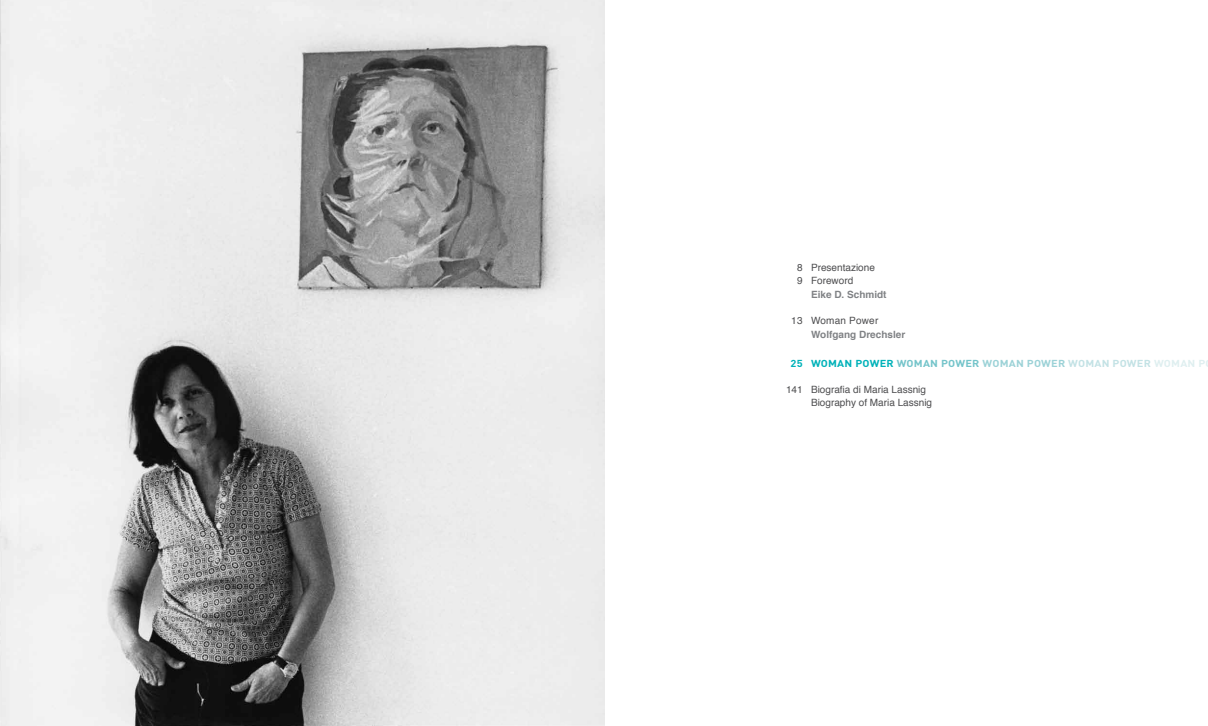
<style>
.page{position:relative;width:1208px;height:726px;background:#fff}
.page>*{position:absolute;margin:0;border:0;box-sizing:border-box;transform-origin:0 0}
.t1{font:10px/13px "Helvetica";color:#4d4d4f}
.t2{font:700 10px "DIN";letter-spacing:.02em;color:#00b2b9;scale:1.1 1}
.t3{font:700 10px "Helvetica";color:#808285}
.t4{font:10px "Helvetica";letter-spacing:.02em;color:#4d4d4f}
.s1{color:#74c4ca}
.s2{color:#9cd2d7}
.s3{color:#c3e2e5}
.s4{color:#dfeff0}
</style>
<div class="page">
<img style="left:0;top:0;width:604px;height:726px">
<p class="t1" style="left:797px;top:261px;width:7px">8<br>9</p>
<p class="t1" style="left:791px;top:314px;width:13px">13</p>
<p class="t2" style="left:790px;top:357px;width:13px">25</p>
<p class="t1" style="left:786px;top:383px;width:18px">141</p>
<p class="t1" style="left:811px;top:261px;width:65px">Presentazione<br>Foreword</p>
<p class="t3" style="left:811px;top:286px;width:77px">Eike D. Schmidt</p>
<p class="t4" style="left:811px;top:313px;width:69px">Woman Power</p>
<p class="t3" style="left:811px;top:327px;width:96px">Wolfgang Drechsler</p>
<p class="t2" style="left:811px;top:357px;width:360px">WOMAN POWER <span class="s1">WOMAN POWER</span> <span class="s2">WOMAN POWER</span> <span class="s3">WOMAN POWER</span> <span class="s4">WOMAN P</span></p>
<p class="t1" style="left:811px;top:383px;width:123px">Biografia di Maria Lassnig<br>Biography of Maria Lassnig</p>
</div>
